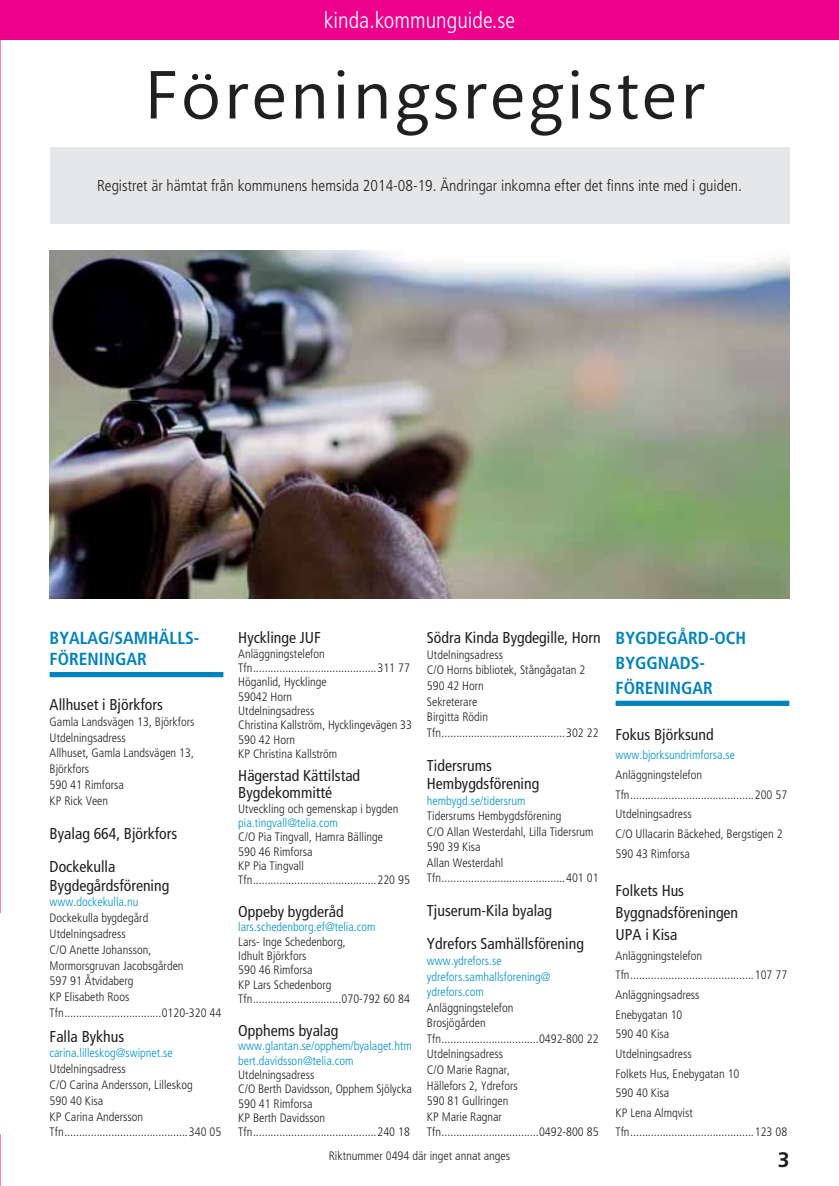
<style>
.page{position:relative;width:839px;height:1186px;background:#fff}
.page>*{position:absolute;margin:0;border:0;box-sizing:border-box;transform-origin:0 0}
.t1{font:70px "Mundo Sans Pro";letter-spacing:.05em;color:#231f20}
.t2{font:300 condensed 22.75px "Frutiger LT Std";color:#fff}
.t3{font:700 21px "Frutiger LT Std";color:#231f20}
.t4{font:700 condensed 17.5px/24.8px "Frutiger LT Std";color:#0083bd}
.t5{font:condensed 15.75px/22.2px "Frutiger LT Std";color:#231f20}
.t6{font:300 condensed 15.75px "Frutiger LT Std";color:#231f20}
.t7{font:300 condensed 12.25px/14.3px "Frutiger LT Std";color:#231f20}
.t8{font:300 condensed 12.25px/15.6px "Frutiger LT Std";color:#0093ca}
</style>
<div class="page">
<div style="left:0;top:0;width:838px;height:40px;background:#ec008c"></div>
<div style="left:50px;top:147px;width:739px;height:76px;background:#e6e7e8"></div>
<div style="left:50px;top:672px;width:173px;height:5px;background:#0083bd"></div>
<div style="left:615px;top:700px;width:174px;height:6px;background:#0083bd"></div>
<img style="left:50px;top:251px;width:739px;height:347px">
<h2 class="t2" style="left:324px;top:9px;width:193px">kinda.kommunguide.se</h2>
<h1 class="t1" style="left:144px;top:53px;width:561px">Föreningsregister</h1>
<p class="t6" style="left:97px;top:178px;width:646px">Registret är hämtat från kommunens hemsida 2014-08-19. Ändringar inkomna efter det finns inte med i guiden.</p>
<h3 class="t4" style="left:50px;top:627px;width:151px;line-height:21px">BYALAG/SAMHÄLLS-<br>FÖRENINGAR</h3>
<p class="t5" style="left:50px;top:694px;width:115px">Allhuset i Björkfors</p>
<p class="t7" style="left:50px;top:714px;width:146px;line-height:15.8px">Gamla Landsvägen 13, Björkfors<br>Utdelningsadress<br>Allhuset, Gamla Landsvägen 13,<br>Björkfors<br>590 41 Rimforsa<br>KP Rick Veen</p>
<p class="t5" style="left:50px;top:817px;width:129px;line-height:33.2px">Byalag 664, Björkfors<br>Dockekulla</p>
<p class="t5" style="left:50px;top:875px;width:121px">Bygdegårdsförening</p>
<p class="t8" style="left:50px;top:895px;width:90px">www.dockekulla.nu</p>
<p class="t7" style="left:50px;top:910px;width:173px;line-height:15.8px">Dockekulla bygdegård<br>Utdelningsadress<br>C/O Anette Johansson,<br>Mormorsgruvan Jacobsgården<br>597 91 Åtvidaberg<br>KP Elisabeth Roos<br>Tfn .................................0120-320 44</p>
<p class="t5" style="left:50px;top:1026px;width:76px">Falla Bykhus</p>
<p class="t8" style="left:50px;top:1046px;width:125px">carina.lilleskog@swipnet.se</p>
<p class="t7" style="left:50px;top:1061px;width:173px;line-height:15.8px">Utdelningsadress<br>C/O Carina Andersson, Lilleskog<br>590 40 Kisa<br>KP Carina Andersson<br>Tfn ..........................................340 05</p>
<p class="t5" style="left:238px;top:627px;width:84px">Hycklinge JUF</p>
<p class="t7" style="left:238px;top:647px;width:175px">Anläggningstelefon<br>Tfn ..........................................311 77<br>Höganlid, Hycklinge<br>59042 Horn<br>Utdelningsadress<br>Christina Kallström, Hycklingevägen 33<br>590 42 Horn<br>KP Christina Kallström</p>
<p class="t5" style="left:238px;top:768px;width:123px;line-height:17px">Hägerstad Kättilstad<br>Bygdekommitté</p>
<p class="t7" style="left:238px;top:802px;width:161px">Utveckling och gemenskap i bygden</p>
<p class="t8" style="left:238px;top:815px;width:101px">pia.tingvall@telia.com</p>
<p class="t7" style="left:238px;top:830px;width:173px">C/O Pia Tingvall, Hamra Bällinge<br>590 46 Rimforsa<br>KP Pia Tingvall<br>Tfn ..........................................220 95</p>
<p class="t5" style="left:238px;top:901px;width:107px">Oppeby bygderåd</p>
<p class="t8" style="left:238px;top:920px;width:139px">lars.schedenborg.ef@telia.com</p>
<p class="t7" style="left:238px;top:935px;width:173px">Lars- Inge Schedenborg,<br>Idhult Björkfors<br>590 46 Rimforsa<br>KP Lars Schedenborg<br>Tfn ..............................070-792 60 84</p>
<p class="t5" style="left:238px;top:1020px;width:101px">Opphems byalag</p>
<p class="t8" style="left:238px;top:1039px;width:175px;line-height:14.3px">www.glantan.se/opphem/byalaget.htm bert.davidsson@telia.com</p>
<p class="t7" style="left:238px;top:1068px;width:175px">Utdelningsadress<br>C/O Berth Davidsson, Opphem Sjölycka<br>590 41 Rimforsa<br>KP Berth Davidsson<br>Tfn ..........................................240 18</p>
<p class="t5" style="left:427px;top:627px;width:175px">Södra Kinda Bygdegille, Horn</p>
<p class="t7" style="left:427px;top:647px;width:173px;line-height:15.6px">Utdelningsadress<br>C/O Horns bibliotek, Stångågatan 2<br>590 42 Horn<br>Sekreterare<br>Birgitta Rödin<br>Tfn ..........................................302 22</p>
<p class="t5" style="left:427px;top:757px;width:114px;line-height:18.2px">Tidersrums<br>Hembygdsförening</p>
<p class="t8" style="left:427px;top:793px;width:100px">hembygd.se/tidersrum</p>
<p class="t7" style="left:427px;top:808px;width:173px;line-height:15.6px">Tidersrums Hembygdsförening<br>C/O Allan Westerdahl, Lilla Tidersrum<br>590 39 Kisa<br>Allan Westerdahl<br>Tfn ..........................................401 01</p>
<p class="t5" style="left:427px;top:895px;width:158px;line-height:33.1px">Tjuserum-Kila byalag<br>Ydrefors Samhällsförening</p>
<p class="t8" style="left:427px;top:953px;width:125px">www.ydrefors.se ydrefors.samhallsforening@ ydrefors.com</p>
<p class="t7" style="left:427px;top:1000px;width:173px;line-height:15.6px">Anläggningstelefon<br>Brosjögården<br>Tfn .................................0492-800 22<br>Utdelningsadress<br>C/O Marie Ragnar,<br>Hällefors 2, Ydrefors<br>590 81 Gullringen<br>KP Marie Ragnar<br>Tfn .................................0492-800 85</p>
<p class="t7" style="left:329px;top:1149px;width:183px">Riktnummer 0494 där inget annat anges</p>
<h3 class="t4" style="left:615px;top:626px;width:132px">BYGDEGÅRD-OCH<br>BYGGNADS-<br>FÖRENINGAR</h3>
<p class="t5" style="left:615px;top:724px;width:99px">Fokus Björksund</p>
<p class="t8" style="left:615px;top:748px;width:121px">www.bjorksundrimforsa.se</p>
<p class="t7" style="left:615px;top:765px;width:173px;line-height:19.6px">Anläggningstelefon<br>Tfn ..........................................200 57<br>Utdelningsadress<br>C/O Ullacarin Bäckehed, Bergstigen 2<br>590 43 Rimforsa</p>
<p class="t5" style="left:615px;top:880px;width:124px">Folkets Hus<br>Byggnadsföreningen<br>UPA i Kisa</p>
<p class="t7" style="left:615px;top:946px;width:173px;line-height:19.6px">Anläggningstelefon<br>Tfn ..........................................107 77<br>Anläggningsadress<br>Enebygatan 10<br>590 40 Kisa<br>Utdelningsadress<br>Folkets Hus, Enebygatan 10<br>590 40 Kisa<br>KP Lena Almqvist<br>Tfn ..........................................123 08</p>
<h3 class="t3" style="left:777px;top:1149px;width:13px">3</h3>
</div>
